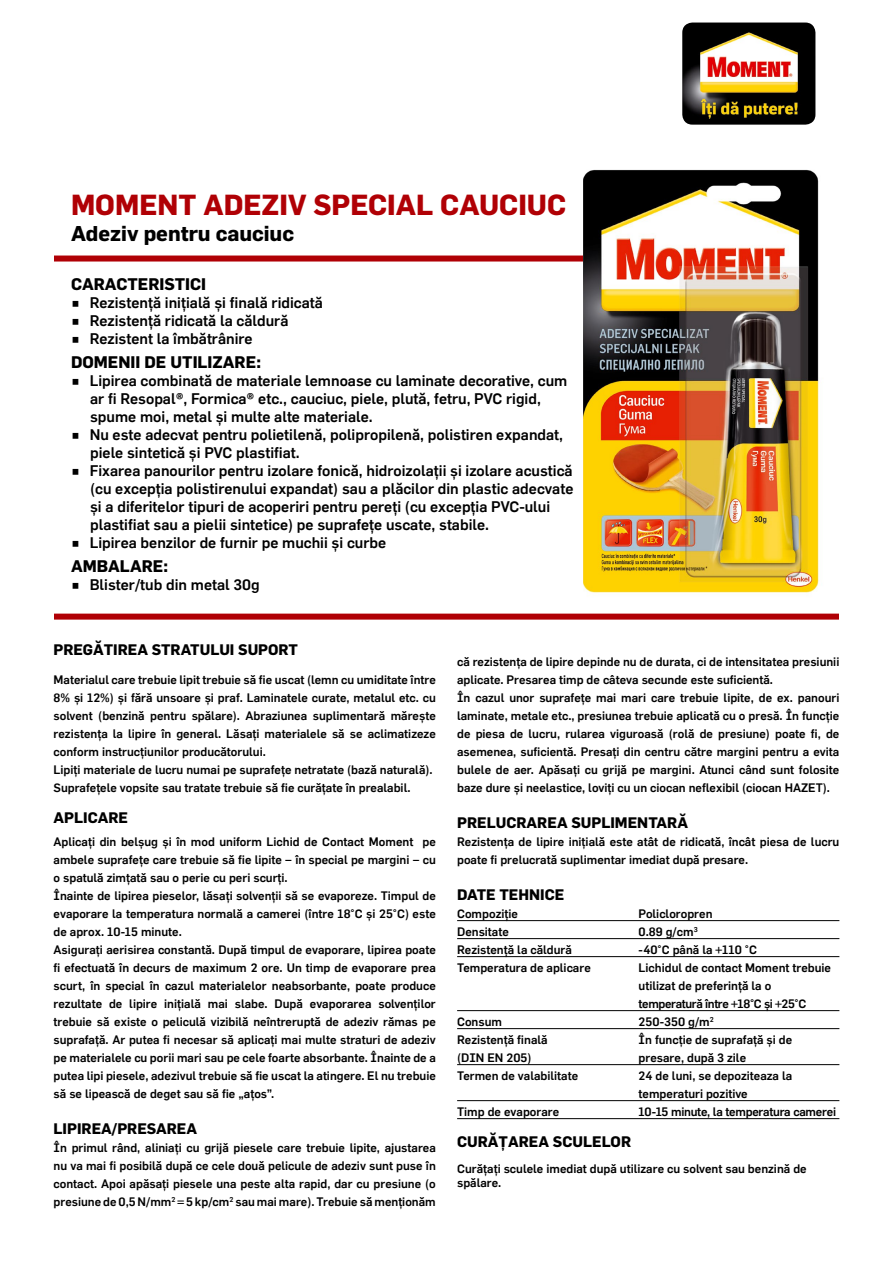
<style>
.page{position:relative;width:893px;height:1263px;background:#fff}
.page>*{position:absolute;margin:0;border:0;box-sizing:border-box;transform-origin:0 0}
.t1{font:700 28.5px "Flama";color:#b00005}
.t2{font:700 21px "Flama";color:#000}
.t3{font:700 16.5px "Flama";color:#000}
.t4{font:15px/18px "Flama Medium RO";color:#000}
.t5{font:700 15px "Flama";color:#000}
.t6{font:12px/18px "Flama Medium RO";color:#000}
.t7{font:12px "Flama Medium RO";letter-spacing:-.02em;color:#000}
</style>
<div class="page">
<img style="left:682px;top:23px;width:133px;height:102px">
<img style="left:583px;top:169px;width:236px;height:424px">
<div style="left:54px;top:255px;width:529px;height:6px;background:#b00005"></div>
<hr style="left:457px;top:920px;width:382px;height:1px;background:#000">
<hr style="left:457px;top:938px;width:382px;height:1px;background:#000">
<hr style="left:457px;top:956px;width:382px;height:1px;background:#000">
<hr style="left:457px;top:1010px;width:382px;height:1px;background:#000">
<hr style="left:457px;top:1028px;width:382px;height:1px;background:#000">
<hr style="left:457px;top:1064px;width:382px;height:1px;background:#000">
<hr style="left:457px;top:1100px;width:382px;height:1px;background:#000">
<hr style="left:457px;top:1118px;width:382px;height:1px;background:#000">
<div style="left:54px;top:614px;width:785px;height:6px;background:#b00005"></div>
<h1 class="t1" style="left:71px;top:188px;width:497px">MOMENT ADEZIV SPECIAL CAUCIUC</h1>
<h2 class="t2" style="left:71px;top:220px;width:224px">Adeziv pentru cauciuc</h2>
<h3 class="t3" style="left:71px;top:274px;width:137px">CARACTERISTICI</h3>
<p class="t4" style="left:90px;top:294px;width:235px">Rezistență inițială și finală ridicată<br>Rezistență ridicată la căldură<br>Rezistent la îmbătrânire</p>
<h3 class="t3" style="left:71px;top:352px;width:191px">DOMENII DE UTILIZARE:</h3>
<p class="t4" style="left:90px;top:372px;width:485px">Lipirea combinată de materiale lemnoase cu laminate decorative, cum ar fi Resopal®, Formica® etc., cauciuc, piele, plută, fetru, PVC rigid, spume moi, metal și multe alte materiale.<br>Nu este adecvat pentru polietilenă, polipropilenă, polistiren expandat, piele sintetică și PVC plastifiat.<br>Fixarea panourilor pentru izolare fonică, hidroizolații și izolare acustică (cu excepția polistirenului expandat) sau a plăcilor din plastic adecvate și a diferitelor tipuri de acoperiri pentru pereți (cu excepția PVC-ului plastifiat sau a pielii sintetice) pe suprafețe uscate, stabile.<br>Lipirea benzilor de furnir pe muchii și curbe</p>
<h3 class="t3" style="left:71px;top:556px;width:99px">AMBALARE:</h3>
<p class="t4" style="left:90px;top:576px;width:172px">Blister/tub din metal 30g</p>
<p class="t5" style="left:54px;top:641px;width:246px">PREGĂTIREA STRATULUI SUPORT</p>
<p class="t6" style="left:54px;top:671px;width:384px">Materialul care trebuie lipit trebuie să fie uscat (lemn cu umiditate între 8% și 12%) și fără unsoare și praf. Laminatele curate, metalul etc. cu solvent (benzină pentru spălare). Abraziunea suplimentară mărește rezistența la lipire în general. Lăsați materialele să se aclimatizeze conform instrucțiunilor producătorului.<br>Lipiți materiale de lucru numai pe suprafețe netratate (bază naturală).<br>Suprafețele vopsite sau tratate trebuie să fie curățate în prealabil.</p>
<p class="t5" style="left:54px;top:808px;width:76px">APLICARE</p>
<p class="t6" style="left:54px;top:833px;width:384px">Aplicați din belșug și în mod uniform Lichid de Contact Moment pe ambele suprafețe care trebuie să fie lipite – în special pe margini – cu o spatulă zimțată sau o perie cu peri scurți.<br>Înainte de lipirea pieselor, lăsați solvenții să se evaporeze. Timpul de evaporare la temperatura normală a camerei (între 18°C și 25°C) este de aprox. 10-15 minute.<br>Asigurați aerisirea constantă. După timpul de evaporare, lipirea poate fi efectuată în decurs de maximum 2 ore. Un timp de evaporare prea scurt, în special în cazul materialelor neabsorbante, poate produce rezultate de lipire inițială mai slabe. După evaporarea solvenților trebuie să existe o peliculă vizibilă neîntreruptă de adeziv rămas pe suprafață. Ar putea fi necesar să aplicați mai multe straturi de adeziv pe materialele cu porii mari sau pe cele foarte absorbante. Înainte de a putea lipi piesele, adezivul trebuie să fie uscat la atingere. El nu trebuie să se lipească de deget sau să fie „ațos”.</p>
<p class="t5" style="left:54px;top:1119px;width:145px">LIPIREA/PRESAREA</p>
<p class="t6" style="left:54px;top:1139px;width:384px;text-align:justify">În primul rând, aliniați cu grijă piesele care trebuie lipite, ajustarea nu va mai fi posibilă după ce cele două pelicule de adeziv sunt puse în contact. Apoi apăsați piesele una peste alta rapid, dar cu presiune (o presiune de 0,5 N/mm<sup>2</sup> = 5 kp/cm<sup>2</sup> sau mai mare). Trebuie să menționăm</p>
<p class="t6" style="left:457px;top:653px;width:384px">că rezistența de lipire depinde nu de durata, ci de intensitatea presiunii aplicate. Presarea timp de câteva secunde este suficientă.<br>În cazul unor suprafețe mai mari care trebuie lipite, de ex. panouri laminate, metale etc., presiunea trebuie aplicată cu o presă. În funcție de piesa de lucru, rularea viguroasă (rolă de presiune) poate fi, de asemenea, suficientă. Presați din centru către margini pentru a evita bulele de aer. Apăsați cu grijă pe margini. Atunci când sunt folosite baze dure și neelastice, loviți cu un ciocan neflexibil (ciocan HAZET).</p>
<p class="t5" style="left:457px;top:813px;width:232px">PRELUCRAREA SUPLIMENTARĂ</p>
<p class="t6" style="left:457px;top:833px;width:384px">Rezistența de lipire inițială este atât de ridicată, încât piesa de lucru poate fi prelucrată suplimentar imediat după presare.</p>
<p class="t5" style="left:457px;top:885px;width:109px">DATE TEHNICE</p>
<p class="t6" style="left:457px;top:905px;width:62px">Compoziție</p>
<p class="t6" style="left:639px;top:905px;width:75px">Policloropren</p>
<p class="t6" style="left:457px;top:923px;width:53px">Densitate</p>
<p class="t6" style="left:639px;top:923px;width:61px">0.89 g/cm<sup>3</sup></p>
<p class="t6" style="left:457px;top:941px;width:116px">Rezistență la căldură</p>
<p class="t6" style="left:639px;top:941px;width:120px">-40°C până la +110 °C</p>
<p class="t6" style="left:457px;top:959px;width:135px">Temperatura de aplicare</p>
<p class="t6" style="left:639px;top:959px;width:194px">Lichidul de contact Moment trebuie utilizat de preferință la o temperatură între +18°C și +25°C</p>
<p class="t6" style="left:457px;top:1013px;width:46px">Consum</p>
<p class="t6" style="left:639px;top:1013px;width:77px">250-350 g/m<sup>2</sup></p>
<p class="t6" style="left:457px;top:1031px;width:92px">Rezistență finală</p>
<p class="t6" style="left:639px;top:1031px;width:155px">În funcție de suprafață și de</p>
<p class="t6" style="left:457px;top:1049px;width:76px">(DIN EN 205)</p>
<p class="t6" style="left:639px;top:1049px;width:109px">presare, după 3 zile</p>
<p class="t6" style="left:457px;top:1067px;width:123px">Termen de valabilitate</p>
<p class="t6" style="left:639px;top:1067px;width:155px">24 de luni, se depoziteaza la temperaturi pozitive</p>
<p class="t6" style="left:457px;top:1103px;width:104px">Timp de evaporare</p>
<p class="t7" style="left:639px;top:1105px;width:199px">10-15 minute, la temperatura camerei</p>
<p class="t5" style="left:457px;top:1132px;width:176px">CURĂȚAREA SCULELOR</p>
<p class="t6" style="left:457px;top:1162px;width:351px;line-height:13.5px">Curățați sculele imediat după utilizare cu solvent sau benzină de spălare.</p>
</div>
